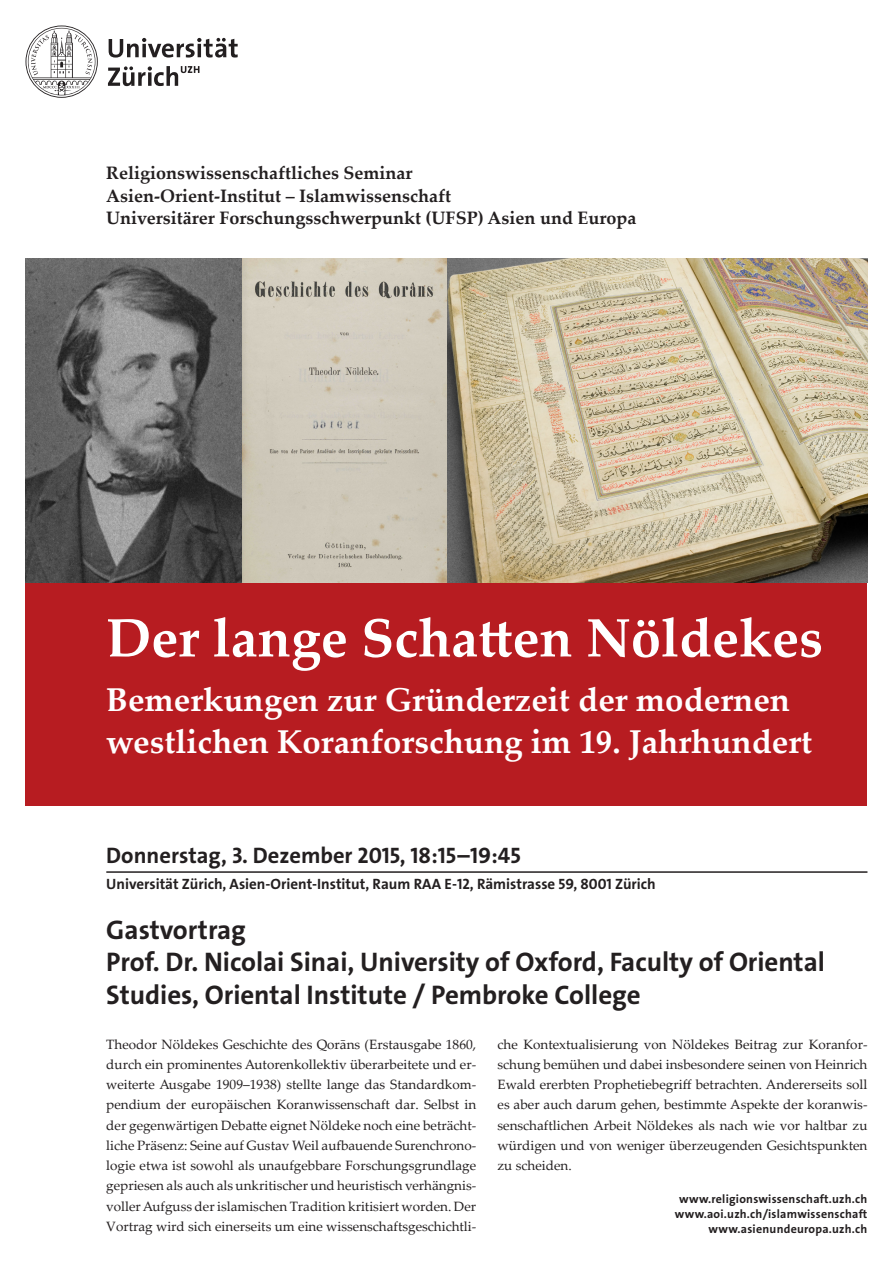
<style>
.page{position:relative;width:893px;height:1263px;background:#fff}
.page>*{position:absolute;margin:0;border:0;box-sizing:border-box;transform-origin:0 0}
.t1{font:700 54px "Palatino Linotype";color:#fff}
.t2{font:700 33px/42px "Palatino Linotype";color:#fff}
.t3{font:27px/32.4px "The Sans LP7 Bld";color:#231f20}
.t4{font:22.5px "The Sans LP7 Bld";color:#231f20}
.t5{font:700 18px/22.5px "Palatino Linotype";color:#231f20}
.t6{font:15px "The Sans LP7 Bld";color:#231f20}
.t7{font:13.5px/20.2px "Palatino Linotype";color:#231f20;text-align:justify}
.t8{font:12px/15px "The Sans LP7 Bld";letter-spacing:.02em;color:#231f20;text-align:right}
</style>
<div class="page">
<hr style="left:106px;top:871px;width:761px;height:2px;background:#231f20">
<div style="left:26px;top:583px;width:841px;height:223px;background:#b71c21"></div>
<img style="left:26px;top:259px;width:841px;height:324px">
<svg style="left:26px;top:26px;width:212px;height:72px"></svg>
<h3 class="t5" style="left:106px;top:161px;width:532px">Religionswissenschaftliches Seminar<br>Asien-Orient-Institut – Islamwissenschaft<br>Universitärer Forschungsschwerpunkt (UFSP) Asien und Europa</h3>
<h1 class="t1" style="left:106px;top:600px;width:718px">Der lange Schatten Nöldekes</h1>
<h2 class="t2" style="left:106px;top:678px;width:707px">Bemerkungen zur Gründerzeit der modernen westlichen Koranforschung im 19. Jahrhundert</h2>
<h3 class="t4" style="left:106px;top:841px;width:416px">Donnerstag, 3. Dezember 2015, 18:15–19:45</h3>
<p class="t6" style="left:106px;top:874px;width:551px">Universität Zürich, Asien-Orient-Institut, Raum RAA E-12, Rämistrasse 59, 8001 Zürich</p>
<h3 class="t3" style="left:106px;top:913px;width:720px">Gastvortrag<br>Prof. Dr. Nicolai Sinai, University of Oxford, Faculty of Oriental<br>Studies, Oriental Institute / Pembroke College</h3>
<p class="t7" style="left:106px;top:1033px;width:371px">Theodor Nöldekes Geschichte des Qorāns (Erstausgabe 1860, durch ein prominentes Autorenkollektiv überarbeitete und er&shy;weiterte Ausgabe 1909–1938) stellte lange das Standardkom&shy;pendium der europäischen Koranwissenschaft dar. Selbst in der gegenwärtigen Debatte eignet Nöldeke noch eine beträcht&shy;liche Präsenz: Seine auf Gustav Weil aufbauende Surenchrono&shy;logie etwa ist sowohl als unaufgebbare Forschungsgrundlage gepriesen als auch als unkritischer und heuristisch verhängnis&shy;voller Aufguss der islamischen Tradition kritisiert worden. Der Vortrag wird sich einerseits um eine wissenschaftsgeschichtli-</p>
<p class="t7" style="left:497px;top:1033px;width:371px">che Kontextualisierung von Nöldekes Beitrag zur Koranfor&shy;schung bemühen und dabei insbesondere seinen von Heinrich Ewald ererbten Prophetiebegriff betrachten. Andererseits soll es aber auch darum gehen, bestimmte Aspekte der koranwis&shy;senschaftlichen Arbeit Nöldekes als nach wie vor haltbar zu würdigen und von weniger überzeugenden Gesichtspunkten zu scheiden.</p>
<p class="t8" style="left:675px;top:1191px;width:194px">www.religionswissenschaft.uzh.ch www.aoi.uzh.ch/islamwissenschaft www.asienundeuropa.uzh.ch</p>
</div>
